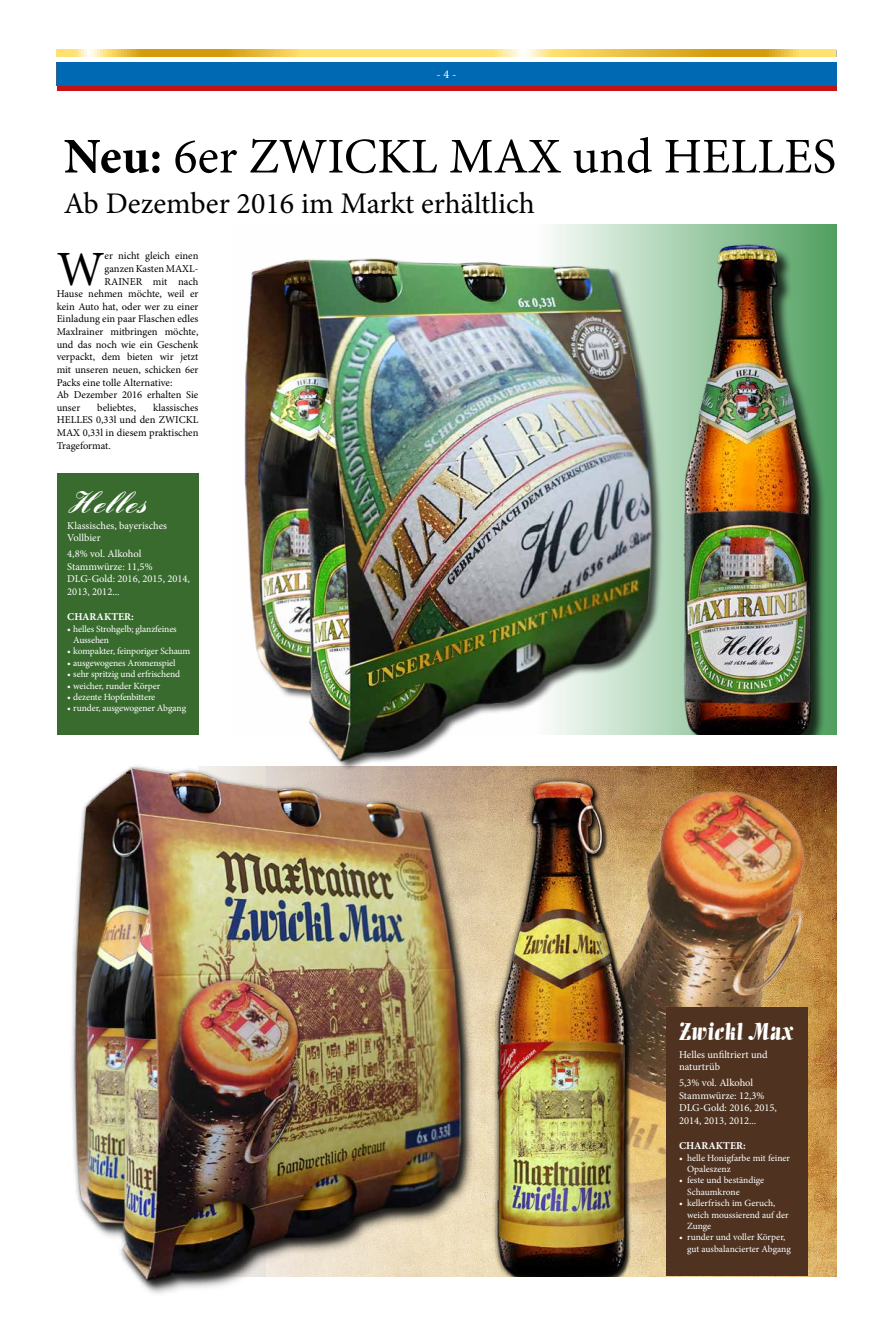
<style>
.page{position:relative;width:893px;height:1333px;background:#fff}
.page>*{position:absolute;margin:0;border:0;box-sizing:border-box;transform-origin:0 0}
.t1{font:50px "Minion Pro";color:#000}
.t2{font:49.3px "Minion Pro";color:#000}
.t3{font:700 32px "Englische Sch T";color:#fff}
.t4{font:30px "Minion Pro";color:#000}
.t5{font:24px "Allegro BT";color:#fff}
.t6{font:12px "Minion Pro";color:#fff}
.t7{font:10.5px/12.6px "Minion Pro";color:#000;text-align:justify}
.t8{font:10.5px/12.6px "Minion Pro";color:#fff}
.t9{font:700 10.5px "Minion Pro";color:#fff}
.t10{font:9.5px/11.4px "Minion Pro";letter-spacing:-.01em;color:#fff}
.s1{font-weight:700}
</style>
<div class="page">
<svg style="left:57px;top:50px;width:779px;height:7px;background:#efc953"></svg>
<div style="left:57px;top:62px;width:779px;height:24px;background:#0069b4"></div>
<div style="left:57px;top:86px;width:779px;height:5px;background:#c51315"></div>
<svg style="left:551px;top:224px;width:285px;height:510px;background:#70b07d"></svg>
<div style="left:57px;top:473px;width:142px;height:261px;background:#396b2f"></div>
<img style="left:659px;top:766px;width:178px;height:496px">
<img style="left:57px;top:734px;width:411px;height:560px">
<img style="left:234px;top:233px;width:438px;height:533px">
<img style="left:669px;top:235px;width:158px;height:499px">
<div style="left:666px;top:1007px;width:142px;height:268px;background:#4f3320"></div>
<img style="left:468px;top:765px;width:191px;height:511px">
<div style="left:638px;top:734px;width:210px;height:25px;background:#fff"></div>
<div style="left:274px;top:1276px;width:570px;height:24px;background:#fff"></div>
<p class="t6" style="left:437px;top:66px;width:21px">- 4 -</p>
<h1 class="t1" style="left:64px;top:123px;width:774px"><span class="s1">Neu:</span> 6er ZWICKL MAX und HELLES</h1>
<h3 class="t4" style="left:64px;top:183px;width:472px">Ab Dezember 2016 im Markt erhältlich</h3>
<h2 class="t2" style="left:57px;top:236px;width:49px">W</h2>
<p class="t7" style="left:105px;top:250px;width:95px">er nicht gleich einen</p>
<p class="t7" style="left:105px;top:262px;width:95px">ganzen Kasten MAXL-</p>
<p class="t7" style="left:105px;top:275px;width:95px">RAINER mit nach</p>
<p class="t7" style="left:57px;top:288px;width:143px">Hause nehmen möchte, weil er</p>
<p class="t7" style="left:57px;top:300px;width:143px">kein Auto hat, oder wer zu einer</p>
<p class="t7" style="left:57px;top:313px;width:143px">Einladung ein paar Flaschen edles</p>
<p class="t7" style="left:57px;top:325px;width:143px">Maxlrainer mitbringen möchte,</p>
<p class="t7" style="left:57px;top:338px;width:143px">und das noch wie ein Geschenk</p>
<p class="t7" style="left:57px;top:351px;width:143px">verpackt, dem bieten wir jetzt</p>
<p class="t7" style="left:57px;top:363px;width:143px">mit unseren neuen, schicken 6er</p>
<p class="t7" style="left:57px;top:376px;width:117px">Packs eine tolle Alternative:</p>
<p class="t7" style="left:57px;top:388px;width:143px">Ab Dezember 2016 erhalten Sie</p>
<p class="t7" style="left:57px;top:401px;width:25px">unser</p>
<p class="t7" style="left:97px;top:401px;width:40px">beliebtes,</p>
<p class="t7" style="left:57px;top:401px;width:143px;text-indent:97px">klassisches HELLES 0,33l und den ZWICKL MAX 0,33l in diesem praktischen Trageformat.</p>
<h3 class="t3" style="left:67px;top:485px;width:80px">Helles</h3>
<p class="t8" style="left:67px;top:519px;width:101px">Klassisches, bayerisches<br>Vollbier</p>
<p class="t8" style="left:67px;top:547px;width:124px">4,8% vol. Alkohol<br>Stammwürze: 11,5%<br>DLG-Gold: 2016, 2015, 2014,<br>2013, 2012...</p>
<p class="t9" style="left:67px;top:609px;width:68px">CHARAKTER:</p>
<p class="t10" style="left:73px;top:623px;width:105px;text-indent:-6px">• helles Strohgelb; glanzfeines<br>Aussehen</p>
<p class="t10" style="left:67px;top:645px;width:125px">• kompakter, feinporiger Schaum</p>
<p class="t10" style="left:67px;top:657px;width:110px">• ausgewogenes Aromenspiel</p>
<p class="t10" style="left:67px;top:668px;width:114px">• sehr spritzig und erfrischend</p>
<p class="t10" style="left:67px;top:680px;width:95px">• weicher, runder Körper</p>
<p class="t10" style="left:67px;top:691px;width:90px">• dezente Hopfenbittere</p>
<p class="t10" style="left:67px;top:702px;width:120px">• runder, ausgewogener Abgang</p>
<h3 class="t5" style="left:679px;top:1017px;width:116px">Zwickl Max</h3>
<p class="t8" style="left:679px;top:1047px;width:90px">Helles unfiltriert und naturtrüb</p>
<p class="t8" style="left:679px;top:1076px;width:99px">5,3% vol. Alkohol<br>Stammwürze: 12,3%<br>DLG-Gold: 2016, 2015,<br>2014, 2013, 2012...</p>
<p class="t9" style="left:679px;top:1138px;width:68px">CHARAKTER:</p>
<p class="t10" style="left:687px;top:1151px;width:104px;text-indent:-8px">• helle Honigfarbe mit feiner<br>Opaleszenz</p>
<p class="t10" style="left:687px;top:1174px;width:79px;text-indent:-8px">• feste und beständige<br>Schaumkrone</p>
<p class="t10" style="left:687px;top:1197px;width:103px;text-indent:-8px">• kellerfrisch im Geruch, weich moussierend auf der<br>Zunge</p>
<p class="t10" style="left:687px;top:1231px;width:105px;text-indent:-8px">• runder und voller Körper, gut ausbalancierter Abgang</p>
</div>
